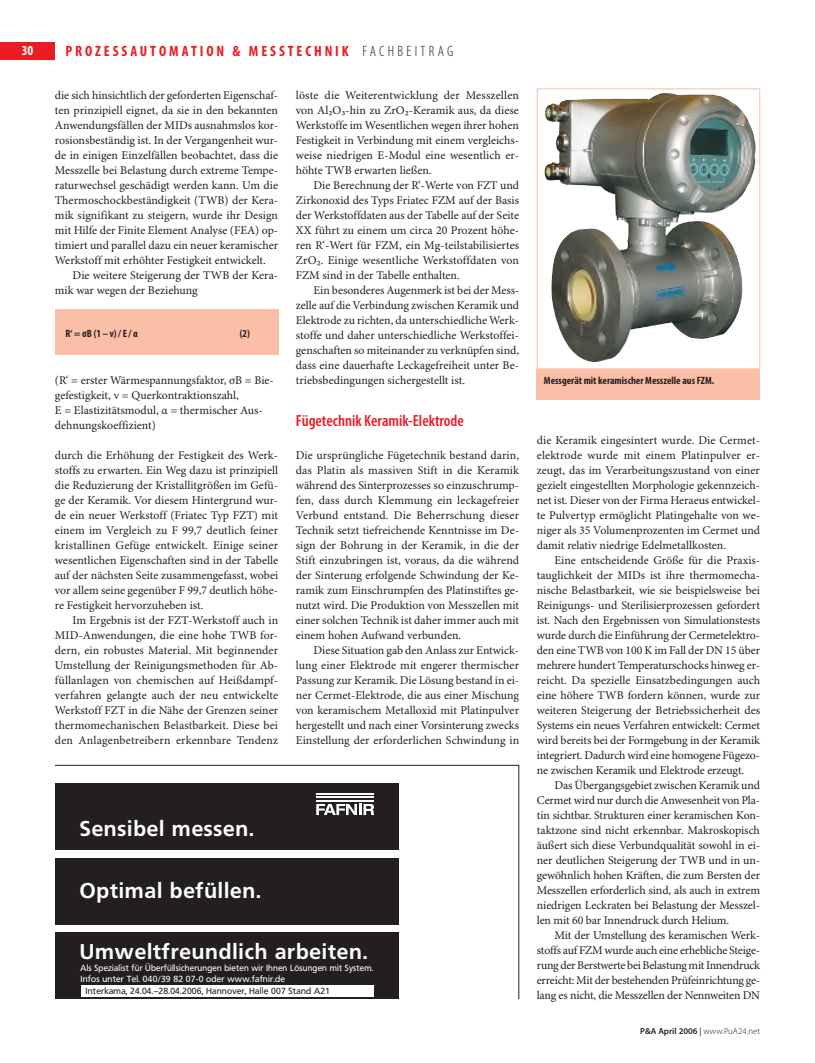
<style>
.page{position:relative;width:815px;height:1063px;background:#fff}
.page>*{position:absolute;margin:0;border:0;box-sizing:border-box;transform-origin:0 0}
.t1{font:700 21.12px "Frutiger BQ";letter-spacing:.04em;color:#fff}
.t2{font:600 condensed 16.25px "Myriad Pro";color:#ed1c24}
.t3{font:700 condensed 15px "Myriad Pro";letter-spacing:.19em;color:#ed1c24}
.t4{font:700 condensed 13.75px "Myriad Pro";color:#fff}
.t5{font:11.88px/15px "Minion Pro";color:#231f20;text-align:justify}
.t6{font:700 condensed 10.62px "Myriad Pro";color:#231f20}
.t7{font:8.75px/10.5px "Frutiger BQ";letter-spacing:.02em;color:#fff;scale:.96 1}
.t8{font:8.75px "Frutiger BQ";letter-spacing:.02em;color:#231f20}
.t9{font:300 8.75px "Myriad Pro";letter-spacing:.005em;color:#231f20}
.s1{font-weight:300;color:#231f20}
.s2{font-weight:600}
.s3{font-weight:400}
</style>
<div class="page">
<div style="left:55px;top:309px;width:223px;height:45px;background:#fbbea7"></div>
<div style="left:0;top:43px;width:55px;height:17px;background:#ed1c24"></div>
<img style="left:544px;top:92px;width:212px;height:271px">
<img style="left:666px;top:214px;width:73px;height:49px">
<div style="left:537px;top:89px;width:223px;height:280px;border:1px solid #fbbea7"></div>
<div style="left:537px;top:369px;width:223px;height:30px;background:#fbbea7"></div>
<svg style="left:54px;top:765px;width:465px;height:235px"></svg>
<div style="left:55px;top:783px;width:344px;height:216px;background:#fff"></div>
<div style="left:55px;top:783px;width:344px;height:67px;background:#231f20"></div>
<div style="left:55px;top:858px;width:344px;height:66px;background:#231f20"></div>
<div style="left:55px;top:933px;width:344px;height:66px;background:#231f20"></div>
<svg style="left:316px;top:804px;width:58px;height:11px"></svg>
<hr style="left:316px;top:800px;width:58px;height:2px;background:#fff">
<hr style="left:316px;top:796px;width:58px;height:2px;background:#fff">
<hr style="left:316px;top:793px;width:58px;height:2px;background:#fff">
<div style="left:81px;top:985px;width:293px;height:11px;background:#fff"></div>
<p class="t4" style="left:22px;top:45px;width:13px">30</p>
<p class="t3" style="left:66px;top:46px;width:389px">PROZESSAUTOMATION &amp; MESSTECHNIK <span class="s1">FACHBEITRAG</span></p>
<p class="t5" style="left:55px;top:89px;width:225px">die sich hinsichtlich der geforderten Eigenschaf&shy;ten prinzipiell eignet, da sie in den bekannten Anwendungsfällen der MIDs ausnahmslos kor&shy;rosionsbeständig ist. In der Vergangenheit wur&shy;de in einigen Einzelfällen beobachtet, dass die Messzelle bei Belastung durch extreme Tempe&shy;raturwechsel geschädigt werden kann. Um die Thermoschockbeständigkeit (TWB) der Kera&shy;mik signifikant zu steigern, wurde ihr Design mit Hilfe der Finite Element Analyse (FEA) op&shy;timiert und parallel dazu ein neuer keramischer Werkstoff mit erhöhter Festigkeit entwickelt.</p>
<p class="t5" style="left:55px;top:269px;width:225px;text-indent:18px">Die weitere Steigerung der TWB der Kera&shy;mik war wegen der Beziehung</p>
<p class="t6" style="left:66px;top:329px;width:74px">R‘ = σΒ (1 – ν) / E / α</p>
<p class="t6" style="left:240px;top:329px;width:12px">(2)</p>
<p class="t5" style="left:55px;top:374px;width:220px;text-align:left">(R‘ = erster Wärmespannungsfaktor, σΒ = Bie&shy;gefestigkeit, ν = Querkontraktionszahl,<br>E = Elastizitätsmodul, α = thermischer Aus&shy;dehnungskoeffizient)</p>
<p class="t5" style="left:55px;top:449px;width:225px">durch die Erhöhung der Festigkeit des Werk&shy;stoffs zu erwarten. Ein Weg dazu ist prinzipiell die Reduzierung der Kristallitgrößen im Gefü&shy;ge der Keramik. Vor diesem Hintergrund wur&shy;de ein neuer Werkstoff (Friatec Typ FZT) mit einem im Vergleich zu F 99,7 deutlich feiner kristallinen Gefüge entwickelt. Einige seiner wesentlichen Eigenschaften sind in der Tabelle auf der nächsten Seite zusammengefasst, wobei vor allem seine gegenüber F 99,7 deutlich höhe&shy;re Festigkeit hervorzuheben ist.</p>
<p class="t5" style="left:55px;top:614px;width:225px;text-indent:18px">Im Ergebnis ist der FZT-Werkstoff auch in MID-Anwendungen, die eine hohe TWB for&shy;dern, ein robustes Material. Mit beginnender Umstellung der Reinigungsmethoden für Ab&shy;füllanlagen von chemischen auf Heißdampf&shy;verfahren gelangte auch der neu entwickelte Werkstoff FZT in die Nähe der Grenzen seiner thermomechanischen Belastbarkeit. Diese bei den Anlagenbetreibern erkennbare Tendenz</p>
<p class="t5" style="left:296px;top:89px;width:225px">löste die Weiterentwicklung der Messzellen von Al2O3-hin zu ZrO2-Keramik aus, da diese Werkstoffe im Wesentlichen wegen ihrer hohen Festigkeit in Verbindung mit einem vergleichs&shy;weise niedrigen E-Modul eine wesentlich er&shy;höhte TWB erwarten ließen.</p>
<p class="t5" style="left:296px;top:179px;width:225px;text-indent:18px">Die Berechnung der R‘-Werte von FZT und Zirkonoxid des Typs Friatec FZM auf der Basis der Werkstoffdaten aus der Tabelle auf der Seite XX führt zu einem um circa 20 Prozent höhe&shy;ren R‘-Wert für FZM, ein Mg-teilstabilisiertes ZrO2. Einige wesentliche Werkstoffdaten von FZM sind in der Tabelle enthalten.</p>
<p class="t5" style="left:296px;top:284px;width:225px;text-indent:18px">Ein besonderes Augenmerk ist bei der Mess&shy;zelle auf die Verbindung zwischen Keramik und Elektrode zu richten, da unterschiedliche Werk&shy;stoffe und daher unterschiedliche Werkstoffei&shy;genschaften so miteinander zu verknüpfen sind, dass eine dauerhafte Leckagefreiheit unter Be&shy;triebsbedingungen sichergestellt ist.</p>
<h2 class="t2" style="left:296px;top:415px;width:170px">Fügetechnik Keramik-Elektrode</h2>
<p class="t5" style="left:296px;top:449px;width:225px">Die ursprüngliche Fügetechnik bestand darin, das Platin als massiven Stift in die Keramik während des Sinterprozesses so einzuschrump&shy;fen, dass durch Klemmung ein leckagefreier Verbund entstand. Die Beherrschung dieser Technik setzt tiefreichende Kenntnisse im De&shy;sign der Bohrung in der Keramik, in die der Stift einzubringen ist, voraus, da die während der Sinterung erfolgende Schwindung der Ke&shy;ramik zum Einschrumpfen des Platinstiftes ge&shy;nutzt wird. Die Produktion von Messzellen mit einer solchen Technik ist daher immer auch mit einem hohen Aufwand verbunden.</p>
<p class="t5" style="left:296px;top:644px;width:225px;text-indent:18px">Diese Situation gab den Anlass zur Entwick&shy;lung einer Elektrode mit engerer thermischer Passung zur Keramik. Die Lösung bestand in ei&shy;ner Cermet-Elektrode, die aus einer Mischung von keramischem Metalloxid mit Platinpulver hergestellt und nach einer Vorsinterung zwecks Einstellung der erforderlichen Schwindung in</p>
<h1 class="t1" style="left:80px;top:817px;width:176px">Sensibel messen.</h1>
<h1 class="t1" style="left:80px;top:879px;width:183px">Optimal befüllen.</h1>
<h1 class="t1" style="left:80px;top:939px;width:289px">Umweltfreundlich arbeiten.</h1>
<p class="t7" style="left:81px;top:964px;width:307px">Als Spezialist für Überfüllsicherungen bieten wir Ihnen Lösungen mit System.<br>Infos unter Tel. 040/39 82 07-0 oder www.fafnir.de</p>
<p class="t8" style="left:86px;top:988px;width:246px">Interkama, 24.04.–28.04.2006, Hannover, Halle 007 Stand A21</p>
<p class="t6" style="left:544px;top:377px;width:172px">Messgerät mit keramischer Messzelle aus FZM.</p>
<p class="t5" style="left:537px;top:434px;width:225px">die Keramik eingesintert wurde. Die Cermet&shy;elektrode wurde mit einem Platinpulver er&shy;zeugt, das im Verarbeitungszustand von einer gezielt eingestellten Morphologie gekennzeich&shy;net ist. Dieser von der Firma Heraeus entwickel&shy;te Pulvertyp ermöglicht Platingehalte von we&shy;niger als 35 Volumenprozenten im Cermet und damit relativ niedrige Edelmetallkosten.</p>
<p class="t5" style="left:537px;top:554px;width:225px;text-indent:18px">Eine entscheidende Größe für die Praxis&shy;tauglichkeit der MIDs ist ihre thermomecha&shy;nische Belastbarkeit, wie sie beispielsweise bei Reinigungs- und Sterilisierprozessen gefordert ist. Nach den Ergebnissen von Simulationstests wurde durch die Einführung der Cermetelektro&shy;den eine TWB von 100 K im Fall der DN 15 über mehrere hundert Temperaturschocks hinweg er&shy;reicht. Da spezielle Einsatzbedingungen auch eine höhere TWB fordern können, wurde zur weiteren Steigerung der Betriebssicherheit des Systems ein neues Verfahren entwickelt: Cermet wird bereits bei der Formgebung in der Keramik integriert. Dadurch wird eine homogene Fügezo&shy;ne zwischen Keramik und Elektrode erzeugt.</p>
<p class="t5" style="left:537px;top:779px;width:225px;text-indent:18px">Das Übergangsgebiet zwischen Keramik und Cermet wird nur durch die Anwesenheit von Pla&shy;tin sichtbar. Strukturen einer keramischen Kon&shy;taktzone sind nicht erkennbar. Makroskopisch äußert sich diese Verbundqualität sowohl in ei&shy;ner deutlichen Steigerung der TWB und in un&shy;gewöhnlich hohen Kräften, die zum Bersten der Messzellen erforderlich sind, als auch in extrem niedrigen Leckraten bei Belastung der Messzel&shy;len mit 60 bar Innendruck durch Helium.</p>
<p class="t5" style="left:537px;top:929px;width:225px;text-indent:18px">Mit der Umstellung des keramischen Werk&shy;stoffs auf FZM wurde auch eine erhebliche Steige&shy;rung der Berstwerte bei Belastung mit Innendruck erreicht: Mit der bestehenden Prüfeinrichtung ge&shy;lang es nicht, die Messzellen der Nennweiten DN</p>
<p class="t9" style="left:640px;top:1028px;width:121px"><span class="s2">P&amp;A April 2006</span> <span class="s3">|</span> www.PuA24.net</p>
</div>
